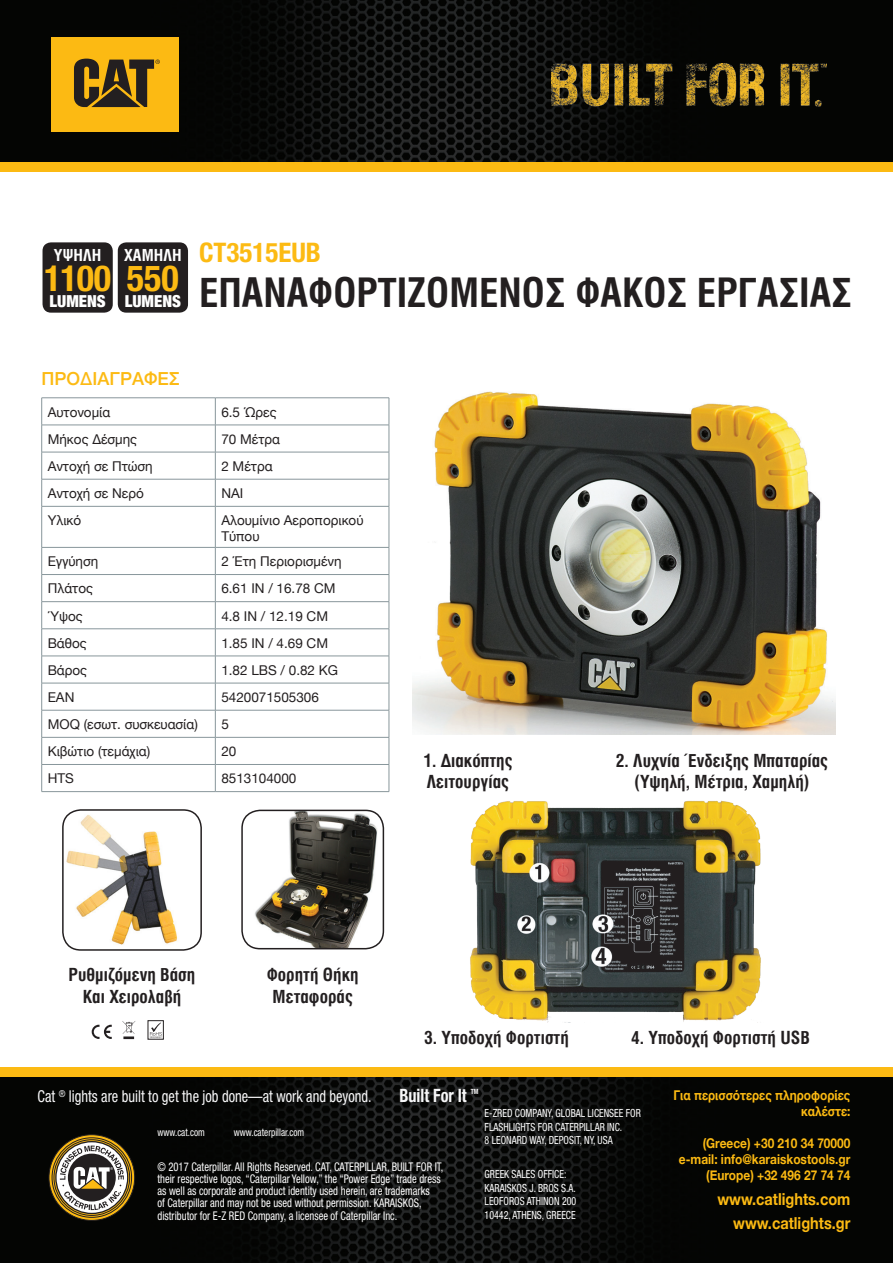
<style>
.page{position:relative;width:893px;height:1263px;background:#fff}
.page>*{position:absolute;margin:0;border:0;box-sizing:border-box;transform-origin:0 0}
.t1{font:40.5px "UB Helvetica Cond Bold";color:#231f20}
.t2{font:700 condensed 36px "Helvetica Neue LT Std";letter-spacing:-.005em;color:#fcba13}
.t3{font:700 condensed 27px "Helvetica Neue LT Std";color:#fcba13}
.t4{font:700 condensed 18.45px "Helvetica Neue LT Std";color:#f8f8f9;scale:.88 1}
.t5{font:18px/21.6px "UB Helvetica Cond Bold";color:#231f20;text-align:center}
.t6{font:500 18px "Helvetica Neue";color:#fcba13}
.t7{font:700 16.5px/24px "Helvetica Neue";color:#fcba13;text-align:right;scale:.88 1}
.t8{font:900 condensed 16.5px "Helvetica Neue";color:#fff}
.t9{font:16.5px "UB Helvetica Cond Bold";color:#fff}
.t10{font:condensed 16.35px "Helvetica Neue LT Std";color:#f8f8f9;scale:.88 1}
.t11{font:13.5px/16.2px "Helvetica Neue";color:#231f20}
.t12{font:700 13.5px/15.9px "Helvetica Neue";color:#fcba13;text-align:right;scale:.88 1}
.t13{font:condensed 12px/12.3px "Helvetica Neue LT Std";color:#fff;scale:.88 1}
.t14{font:condensed 11.25px/13.5px "Helvetica Neue LT Std";color:#fff;scale:.88 1}
.t15{font:condensed 10.5px "Helvetica Neue LT Std";color:#fff;scale:.88 1}
.t16{font:700 condensed 7.2px "Helvetica Neue LT Std";color:#f8f8f9;scale:.88 1}
</style>
<div class="page">
<img style="left:0;top:1077px;width:893px;height:186px">
<div style="left:0;top:1068px;width:893px;height:9px;background:#fcba13"></div>
<img style="left:0;top:0;width:893px;height:162px">
<div style="left:0;top:162px;width:893px;height:9px;background:#fcba13"></div>
<svg style="left:49px;top:1135px;width:86px;height:85px"></svg>
<svg style="left:52px;top:1138px;width:80px;height:79px"></svg>
<svg style="left:54px;top:1140px;width:76px;height:75px"></svg>
<svg style="left:56px;top:1142px;width:72px;height:71px"></svg>
<div style="left:55px;top:1141px;width:73px;height:73px;border:1px solid #231f20;border-radius:50%"></div>
<svg style="left:60px;top:1145px;width:64px;height:65px"></svg>
<div style="left:51px;top:37px;width:128px;height:95px;background:#fcba13"></div>
<svg style="left:74px;top:59px;width:86px;height:48px"></svg>
<img style="left:551px;top:63px;width:276px;height:44px">
<svg style="left:92px;top:1025px;width:20px;height:14px"></svg>
<svg style="left:122px;top:1021px;width:13px;height:18px"></svg>
<svg style="left:150px;top:1022px;width:11px;height:15px"></svg>
<img style="left:413px;top:391px;width:422px;height:344px">
<div style="left:43px;top:242px;width:70px;height:71px;background:#231f20;border-radius:9px"></div>
<div style="left:118px;top:242px;width:70px;height:71px;background:#231f20;border-radius:9px"></div>
<hr style="left:42px;top:397px;width:173px;height:1px;background:#88969b">
<hr style="left:215px;top:397px;width:174px;height:1px;background:#88969b">
<hr style="left:42px;top:425px;width:173px;height:1px;background:#88969b">
<hr style="left:215px;top:425px;width:174px;height:1px;background:#88969b">
<hr style="left:42px;top:452px;width:173px;height:1px;background:#88969b">
<hr style="left:215px;top:452px;width:174px;height:1px;background:#88969b">
<hr style="left:42px;top:479px;width:173px;height:1px;background:#88969b">
<svg style="left:41px;top:398px;width:1px;height:108px"></svg>
<hr style="left:215px;top:479px;width:174px;height:1px;background:#88969b">
<svg style="left:215px;top:398px;width:1px;height:108px"></svg>
<svg style="left:389px;top:398px;width:1px;height:108px"></svg>
<hr style="left:42px;top:506px;width:173px;height:1px;background:#88969b">
<hr style="left:41px;top:506px;width:1px;height:41px;background:#88969b">
<hr style="left:215px;top:506px;width:174px;height:1px;background:#88969b">
<hr style="left:215px;top:506px;width:1px;height:41px;background:#88969b">
<hr style="left:389px;top:506px;width:1px;height:41px;background:#88969b">
<hr style="left:42px;top:547px;width:173px;height:1px;background:#88969b">
<hr style="left:215px;top:547px;width:174px;height:1px;background:#88969b">
<hr style="left:42px;top:574px;width:173px;height:1px;background:#88969b">
<hr style="left:215px;top:574px;width:174px;height:1px;background:#88969b">
<hr style="left:42px;top:601px;width:173px;height:1px;background:#88969b">
<hr style="left:215px;top:601px;width:174px;height:1px;background:#88969b">
<hr style="left:42px;top:628px;width:173px;height:1px;background:#88969b">
<hr style="left:215px;top:628px;width:174px;height:1px;background:#88969b">
<hr style="left:42px;top:656px;width:173px;height:1px;background:#88969b">
<hr style="left:215px;top:656px;width:174px;height:1px;background:#88969b">
<hr style="left:42px;top:683px;width:173px;height:1px;background:#88969b">
<hr style="left:215px;top:683px;width:174px;height:1px;background:#88969b">
<hr style="left:42px;top:710px;width:173px;height:1px;background:#88969b">
<hr style="left:215px;top:710px;width:174px;height:1px;background:#88969b">
<hr style="left:42px;top:737px;width:173px;height:1px;background:#88969b">
<hr style="left:215px;top:737px;width:174px;height:1px;background:#88969b">
<hr style="left:42px;top:764px;width:173px;height:1px;background:#88969b">
<svg style="left:41px;top:548px;width:1px;height:243px"></svg>
<hr style="left:215px;top:764px;width:174px;height:1px;background:#88969b">
<svg style="left:215px;top:548px;width:1px;height:243px"></svg>
<svg style="left:389px;top:548px;width:1px;height:243px"></svg>
<hr style="left:42px;top:791px;width:173px;height:1px;background:#88969b">
<hr style="left:215px;top:791px;width:174px;height:1px;background:#88969b">
<img style="left:243px;top:810px;width:140px;height:139px">
<div style="left:241px;top:810px;width:143px;height:139px;border:2px solid #231f20;border-radius:18px"></div>
<img style="left:63px;top:810px;width:138px;height:140px">
<div style="left:62px;top:809px;width:140px;height:142px;border:2px solid #231f20;border-radius:18px"></div>
<img style="left:470px;top:800px;width:291px;height:222px">
<h3 class="t9" style="left:54px;top:246px;width:49px">ΥΨΗΛΗ</h3>
<h2 class="t2" style="left:44px;top:256px;width:136px">1100 550</h2>
<h3 class="t8" style="left:50px;top:288px;width:58px">LUMENS</h3>
<h3 class="t9" style="left:124px;top:246px;width:59px">ΧΑΜΗΛΗ</h3>
<h3 class="t8" style="left:125px;top:288px;width:58px">LUMENS</h3>
<h3 class="t3" style="left:199px;top:236px;width:123px">CT3515EUB</h3>
<h1 class="t1" style="left:199px;top:269px;width:654px">ΕΠΑΝΑΦΟΡΤΙΖΟΜΕΝΟΣ ΦΑΚΟΣ ΕΡΓΑΣΙΑΣ</h1>
<h3 class="t6" style="left:42px;top:364px;width:140px">ΠΡΟΔΙΑΓΡΑΦΕΣ</h3>
<p class="t11" style="left:48px;top:404px;width:64px">Αυτονομία</p>
<p class="t11" style="left:221px;top:404px;width:57px">6.5 Ώρες</p>
<p class="t11" style="left:48px;top:432px;width:91px">Μήκος Δέσμης</p>
<p class="t11" style="left:221px;top:432px;width:60px">70 Μέτρα</p>
<p class="t11" style="left:48px;top:459px;width:107px">Αντοχή σε Πτώση</p>
<p class="t11" style="left:221px;top:459px;width:53px">2 Μέτρα</p>
<p class="t11" style="left:48px;top:486px;width:98px">Αντοχή σε Νερό</p>
<p class="t11" style="left:221px;top:486px;width:23px">ΝΑΙ</p>
<p class="t11" style="left:48px;top:513px;width:35px">Υλικό</p>
<p class="t11" style="left:221px;top:513px;width:144px">Αλουμίνιο Αεροπορικού<br>Τύπου</p>
<p class="t11" style="left:48px;top:554px;width:52px">Εγγύηση</p>
<p class="t11" style="left:221px;top:554px;width:122px">2 Έτη Περιορισμένη</p>
<p class="t11" style="left:48px;top:581px;width:47px">Πλάτος</p>
<p class="t11" style="left:221px;top:581px;width:116px">6.61 IN / 16.78 CM</p>
<p class="t11" style="left:48px;top:608px;width:36px">Ύψος</p>
<p class="t11" style="left:221px;top:608px;width:108px">4.8 IN / 12.19 CM</p>
<p class="t11" style="left:48px;top:635px;width:41px">Βάθος</p>
<p class="t11" style="left:221px;top:635px;width:108px">1.85 IN / 4.69 CM</p>
<p class="t11" style="left:48px;top:663px;width:41px">Βάρος</p>
<p class="t11" style="left:221px;top:663px;width:118px">1.82 LBS / 0.82 KG</p>
<p class="t11" style="left:48px;top:690px;width:28px">EAN</p>
<p class="t11" style="left:221px;top:690px;width:99px">5420071505306</p>
<p class="t11" style="left:48px;top:717px;width:152px">MOQ (εσωτ. συσκευασία)</p>
<p class="t11" style="left:221px;top:717px;width:9px">5</p>
<p class="t11" style="left:48px;top:744px;width:104px">Κιβώτιο (τεμάχια)</p>
<p class="t11" style="left:221px;top:744px;width:17px">20</p>
<p class="t11" style="left:48px;top:771px;width:28px">HTS</p>
<p class="t11" style="left:221px;top:771px;width:77px">8513104000</p>
<h3 class="t5" style="left:423px;top:750px;width:91px;text-align:left">1. Διακόπτης<br>Λειτουργίας</h3>
<h3 class="t5" style="left:616px;top:750px;width:214px">2. Λυχνία Ένδειξης Μπαταρίας (Υψηλή, Μέτρια, Χαμηλή)</h3>
<h3 class="t5" style="left:69px;top:964px;width:128px">Ρυθμιζόμενη Βάση<br>Και Χειρολαβή</h3>
<h3 class="t5" style="left:267px;top:964px;width:93px">Φορητή Θήκη<br>Μεταφοράς</h3>
<h3 class="t5" style="left:424px;top:1027px;width:146px">3. Υποδοχή Φορτιστή</h3>
<h3 class="t5" style="left:631px;top:1027px;width:180px">4. Υποδοχή Φορτιστή USB</h3>
<h3 class="t10" style="left:38px;top:1087px;width:381px">Cat <sup>®</sup> lights are built to get the job done—at work and beyond.</h3>
<h3 class="t4" style="left:399px;top:1084px;width:78px">Built For It</h3>
<p class="t16" style="left:471px;top:1087px;width:10px">TM</p>
<p class="t15" style="left:157px;top:1126px;width:55px">www.cat.com</p>
<p class="t15" style="left:234px;top:1126px;width:81px">www.caterpillar.com</p>
<p class="t13" style="left:157px;top:1160px;width:326px">© 2017 Caterpillar. All Rights Reserved. CAT, CATERPILLAR, BUILT FOR IT, their respective logos, “Caterpillar Yellow,” the “Power Edge” trade dress as well as corporate and product identity used herein, are trademarks<br>of Caterpillar and may not be used without permission. KARAISKOS, distributor for E-Z RED Company, a licensee of Caterpillar Inc.</p>
<p class="t14" style="left:485px;top:1106px;width:179px">E-ZRED COMPANY, GLOBAL LICENSEE FOR<br>FLASHLIGHTS FOR CATERPILLAR INC.<br>8 LEONARD WAY, DEPOSIT, NY, USA</p>
<p class="t14" style="left:485px;top:1167px;width:106px">GREEK SALES OFFICE:<br>KARAISKOS J. BROS S.A.<br>LEOFOROS ATHINON 200<br>10442, ATHENS, GREECE</p>
<p class="t12" style="left:673px;top:1088px;width:203px">Για περισσότερες πληροφορίες καλέστε:</p>
<p class="t12" style="left:679px;top:1136px;width:196px">(Greece) +30 210 34 70000 e-mail: info@karaiskostools.gr (Europe) +32 496 27 74 74</p>
<h3 class="t7" style="left:717px;top:1187px;width:153px">www.catlights.com www.catlights.gr</h3>
</div>
